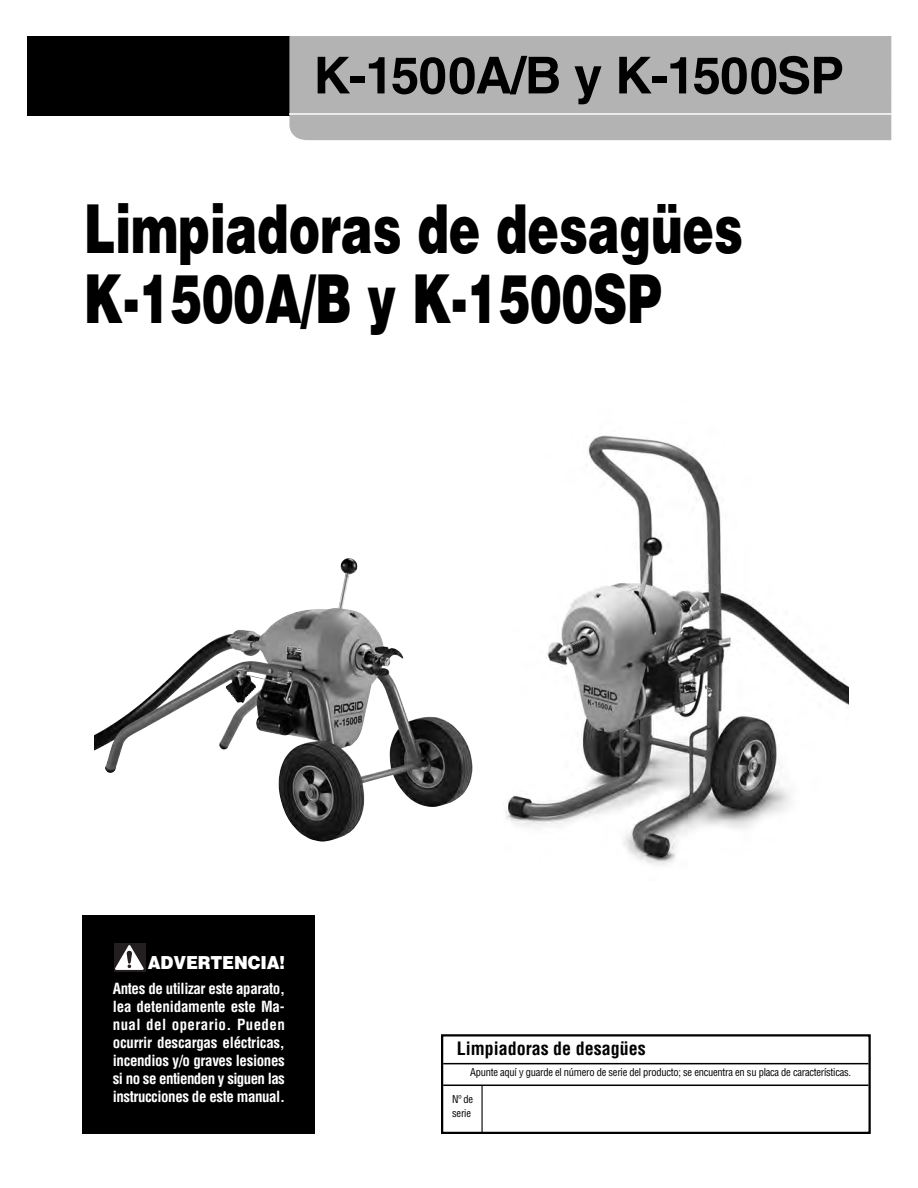
<style>
.page{position:relative;width:918px;height:1188px;background:#fff}
.page>*{position:absolute;margin:0;border:0;box-sizing:border-box;transform-origin:0 0}
.t1{font:900 67.5px/70.5px "Helvetica LT Std";color:#000;scale:.7 1}
.t2{font:700 51px "Helvetica LT Std";letter-spacing:-.015em;color:#000}
.t3{font:700 condensed 18px "Helvetica LT Std";color:#000}
.t4{font:900 18px "Helvetica LT Std";letter-spacing:-.01em;color:#fff;scale:.92 1}
.t5{font:700 condensed 15px/18px "Helvetica LT Std";letter-spacing:-.03em;color:#fff;text-align:justify}
.t6{font:condensed 10.5px/13.5px "Helvetica LT Std";letter-spacing:-.025em;color:#000}
</style>
<div class="page">
<div style="left:441px;top:1034px;width:430px;height:100px;border:2px solid #000"></div>
<hr style="left:443px;top:1063px;width:425px;height:1px;background:#000">
<hr style="left:443px;top:1085px;width:425px;height:1px;background:#000">
<hr style="left:481px;top:1086px;width:2px;height:46px;background:#000">
<div style="left:27px;top:36px;width:264px;height:79px;background:#000"></div>
<div style="left:289px;top:36px;width:602px;height:104px;background:#b3b3b3"></div>
<hr style="left:289px;top:113px;width:603px;height:2px;background:#fff">
<div style="left:83px;top:915px;width:232px;height:219px;background:#000"></div>
<div style="left:114px;top:943px;width:31px;height:29px;background:#231f20"></div>
<svg style="left:115px;top:945px;width:29px;height:25px"></svg>
<img style="left:94px;top:558px;width:378px;height:284px">
<img style="left:505px;top:435px;width:344px;height:430px">
<h2 class="t2" style="left:313px;top:57px;width:533px">K-1500A/B y K-1500SP</h2>
<h1 class="t1" style="left:84px;top:199px;width:943px">Limpiadoras de desagües<br>K-1500A/B y K-1500SP</h1>
<p class="t4" style="left:148px;top:956px;width:151px">ADVERTENCIA!</p>
<p class="t5" style="left:113px;top:981px;width:174px">Antes de utilizar este aparato, lea detenidamente este Ma&shy;nual del operario. Pueden ocurrir descargas eléctricas, incendios y/o graves lesiones si no se entienden y siguen las instrucciones de este manual.</p>
<p class="t3" style="left:457px;top:1042px;width:190px">Limpiadoras de desagües</p>
<p class="t6" style="left:470px;top:1067px;width:382px">Apunte aquí y guarde el número de serie del producto; se encuentra en su placa de características.</p>
<p class="t6" style="left:452px;top:1094px;width:23px">Nº de serie</p>
</div>
